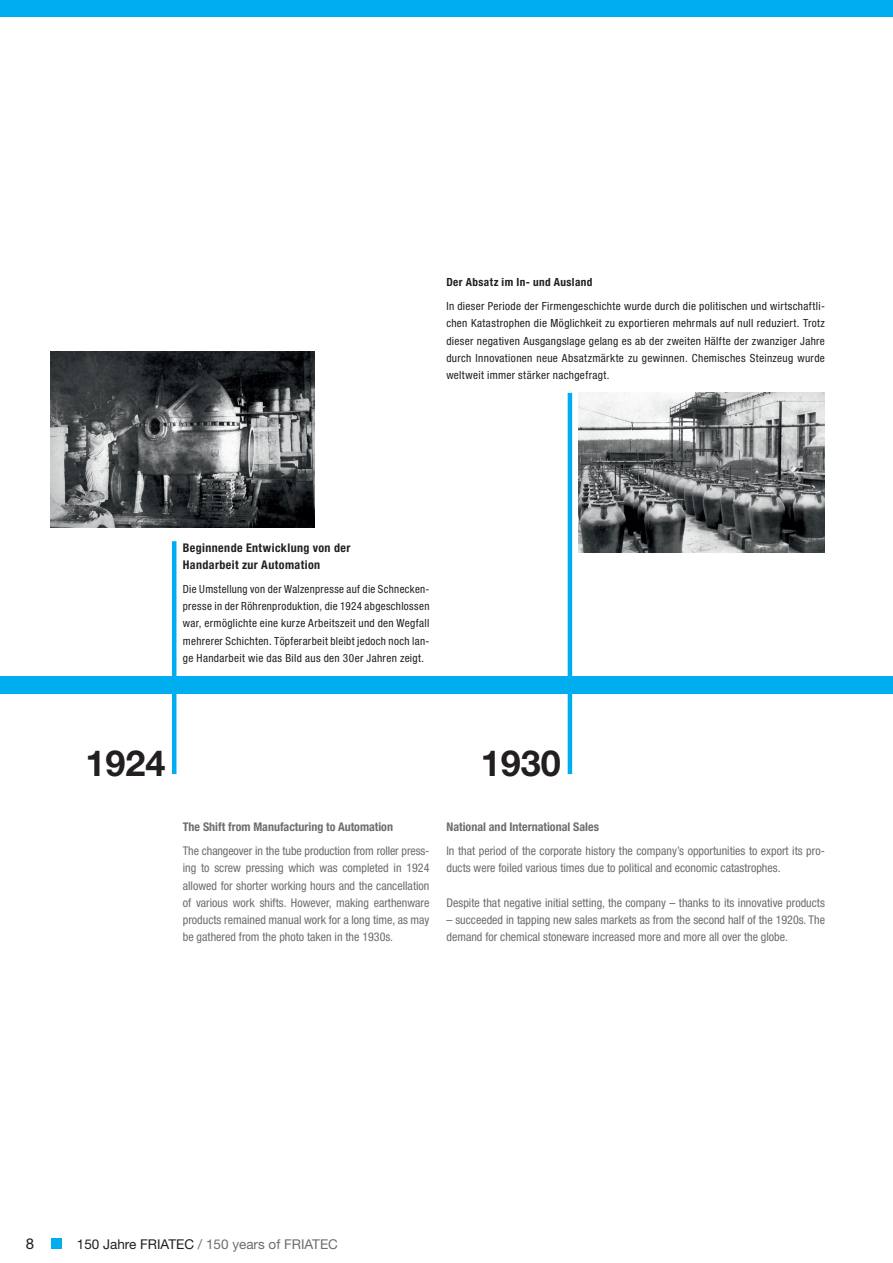
<style>
.page{position:relative;width:893px;height:1263px;background:#fff}
.page>*{position:absolute;margin:0;border:0;box-sizing:border-box;transform-origin:0 0}
.t1{font:700 36px "Helvetica Neue LTW1 G";color:#231f20}
.t2{font:15px "Helvetica Neue LTW1 G";color:#231f20}
.t3{font:13.5px "Helvetica Neue LTW1 G";color:#6c6d70}
.t4{font:condensed 12px/17.2px "Helvetica Neue LTW1 G";color:#6c6d70}
.t5{font:700 condensed 12px "Helvetica Neue LTW1 G";color:#6c6d70}
.t6{font:700 condensed 12px/17.2px "Helvetica Neue LTW1 G";letter-spacing:.035em;color:#231f20}
.t7{font:condensed 11.25px/17.2px "Helvetica Neue LTW1 G";letter-spacing:.03em;color:#231f20;text-align:justify}
.t8{font:700 condensed 11.25px "Helvetica Neue LTW1 G";letter-spacing:.035em;color:#231f20}
.s1{color:#231f20}
</style>
<div class="page">
<img style="left:51px;top:351px;width:264px;height:176px">
<img style="left:578px;top:393px;width:247px;height:160px">
<div style="left:0;top:676px;width:893px;height:17px;background:#00aeef"></div>
<div style="left:0;top:0;width:893px;height:17px;background:#00aeef"></div>
<div style="left:51px;top:1238px;width:11px;height:10px;background:#00aeef"></div>
<hr style="left:568px;top:393px;width:4px;height:381px;background:#00aeef">
<hr style="left:172px;top:541px;width:4px;height:233px;background:#00aeef">
<p class="t8" style="left:446px;top:275px;width:148px">Der Absatz im In- und Ausland</p>
<p class="t7" style="left:446px;top:297px;width:380px">In dieser Periode der Firmengeschichte wurde durch die politischen und wirtschaftli&shy;chen Katastrophen die Möglichkeit zu exportieren mehrmals auf null reduziert. Trotz dieser negativen Ausgangslage gelang es ab der zweiten Hälfte der zwanziger Jahre durch Innovationen neue Absatzmärkte zu gewinnen. Chemisches Steinzeug wurde weltweit immer stärker nachgefragt.</p>
<p class="t6" style="left:183px;top:539px;width:169px">Beginnende Entwicklung von der<br>Handarbeit zur Automation</p>
<p class="t7" style="left:183px;top:580px;width:248px">Die Umstellung von der Walzenpresse auf die Schnecken&shy;presse in der Röhrenproduktion, die 1924 abgeschlossen war, ermöglichte eine kurze Arbeitszeit und den Wegfall mehrerer Schichten. Töpferarbeit bleibt jedoch noch lan&shy;ge Handarbeit wie das Bild aus den 30er Jahren zeigt.</p>
<h1 class="t1" style="left:85px;top:741px;width:82px">1924</h1>
<h1 class="t1" style="left:481px;top:741px;width:82px">1930</h1>
<p class="t5" style="left:183px;top:820px;width:212px">The Shift from Manufacturing to Automation</p>
<p class="t4" style="left:183px;top:842px;width:248px;text-align:justify">The changeover in the tube production from roller press&shy;ing to screw pressing which was completed in 1924 allowed for shorter working hours and the cancellation of various work shifts. However, making earthenware products remained manual work for a long time, as may be gathered from the photo taken in the 1930s.</p>
<p class="t5" style="left:446px;top:819px;width:154px">National and International Sales</p>
<p class="t4" style="left:446px;top:842px;width:380px">In that period of the corporate history the company’s opportunities to export its pro&shy;ducts were foiled various times due to political and economic catastrophes.</p>
<p class="t4" style="left:446px;top:894px;width:380px">Despite that negative initial setting, the company – thanks to its innovative products</p>
<p class="t4" style="left:446px;top:911px;width:380px">– succeeded in tapping new sales markets as from the second half of the 1920s. The demand for chemical stoneware increased more and more all over the globe.</p>
<p class="t2" style="left:26px;top:1234px;width:10px">8</p>
<p class="t3" style="left:77px;top:1235px;width:224px"><span class="s1">150 Jahre FRIATEC</span> / 150 years of Friatec</p>
</div>
